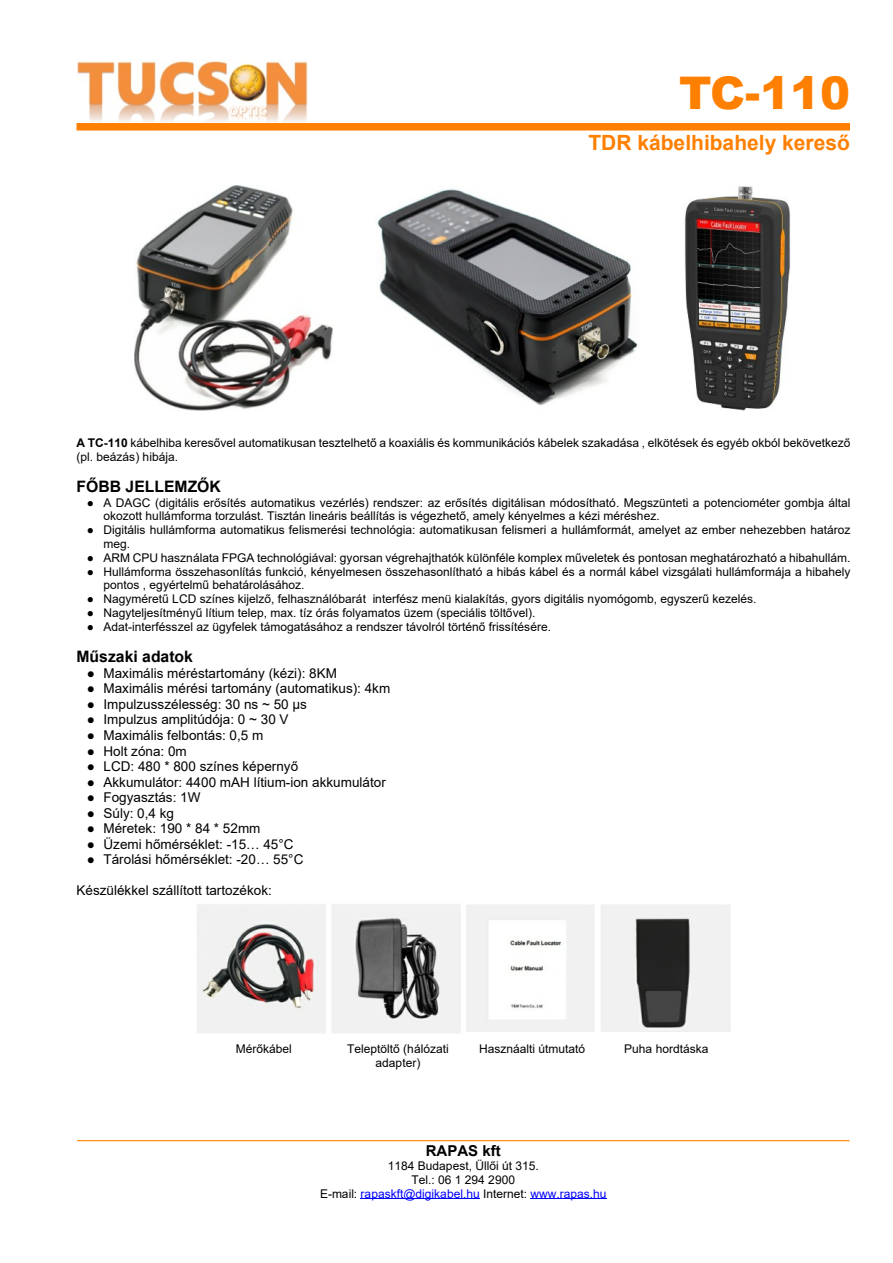
<style>
.page{position:relative;width:893px;height:1263px;background:#fff}
.page>*{position:absolute;margin:0;border:0;box-sizing:border-box;transform-origin:0 0}
.t1{font:900 45px "Arial";color:#ff8000}
.t2{font:700 21px "Arial";color:#ff8000}
.t3{font:700 15.75px "Arial";color:#000}
.t4{font:700 15px "Arial";color:#000}
.t5{font:13.5px "Arial";color:#000}
.t6{font:12px/13.8px "Arial";color:#000}
.s1{font-weight:700}
.s2{font-family:"Times New Roman"}
.s3{color:#00f}
</style>
<div class="page">
<img style="left:77px;top:61px;width:231px;height:61px">
<div style="left:77px;top:123px;width:773px;height:8px;background:#ff8000"></div>
<hr style="left:77px;top:1140px;width:772px;height:1px;background:#ff8000">
<hr style="left:361px;top:1198px;width:119px;height:1px;background:#00f">
<hr style="left:530px;top:1198px;width:77px;height:1px;background:#00f">
<img style="left:197px;top:904px;width:264px;height:129px">
<img style="left:466px;top:905px;width:264px;height:127px">
<img style="left:135px;top:186px;width:198px;height:224px">
<img style="left:685px;top:186px;width:106px;height:224px">
<img style="left:377px;top:189px;width:261px;height:217px">
<h1 class="t1" style="left:679px;top:77px;width:173px">TC-110</h1>
<h2 class="t2" style="left:588px;top:134px;width:263px">TDR kábelhibahely kereső</h2>
<p class="t6" style="left:77px;top:437px;width:775px"><span class="s1">A TC-110</span> kábelhiba keresővel automatikusan tesztelhető a koaxiális és kommunikációs kábelek szakadása , elkötések és egyéb okból bekövetkező (pl. beázás) hibája.</p>
<h3 class="t3" style="left:77px;top:480px;width:146px">FŐBB JELLEMZŐK</h3>
<p class="t6" style="left:104px;top:496px;width:748px;text-indent:-17px"><span class="s2">●</span> A DAGC (digitális erősítés automatikus vezérlés) rendszer: az erősítés digitálisan módosítható. Megszünteti a potenciométer gombja által okozott hullámforma torzulást. Tisztán lineáris beállítás is végezhető, amely kényelmes a kézi méréshez.</p>
<p class="t6" style="left:104px;top:524px;width:748px;text-indent:-17px"><span class="s2">●</span> Digitális hullámforma automatikus felismerési technológia: automatikusan felismeri a hullámformát, amelyet az ember nehezebben határoz meg.</p>
<p class="t6" style="left:87px;top:552px;width:765px"><span class="s2">●</span> ARM CPU használata FPGA technológiával: gyorsan végrehajthatók különféle komplex műveletek és pontosan meghatározható a hibahullám.</p>
<p class="t6" style="left:104px;top:565px;width:748px;text-indent:-17px"><span class="s2">●</span> Hullámforma összehasonlítás funkció, kényelmesen összehasonlítható a hibás kábel és a normál kábel vizsgálati hullámformája a hibahely pontos , egyértelmű behatárolásához.</p>
<p class="t6" style="left:87px;top:593px;width:671px"><span class="s2">●</span> Nagyméretű LCD színes kijelző, felhasználóbarát interfész menü kialakítás, gyors digitális nyomógomb, egyszerű kezelés.</p>
<p class="t6" style="left:87px;top:607px;width:450px"><span class="s2">●</span> Nagyteljesítményű lítium telep, max. tíz órás folyamatos üzem (speciális töltővel).</p>
<p class="t6" style="left:87px;top:621px;width:466px"><span class="s2">●</span> Adat-interfésszel az ügyfelek támogatásához a rendszer távolról történő frissítésére.</p>
<h3 class="t3" style="left:77px;top:650px;width:118px">Műszaki adatok</h3>
<p class="t5" style="left:87px;top:668px;width:252px"><span class="s2">●</span> Maximális méréstartomány (kézi): 8KM</p>
<p class="t5" style="left:87px;top:683px;width:305px"><span class="s2">●</span> Maximális mérési tartomány (automatikus): 4km</p>
<p class="t5" style="left:87px;top:699px;width:222px"><span class="s2">●</span> Impulzusszélesség: 30 ns ~ 50 µs</p>
<p class="t5" style="left:87px;top:714px;width:203px"><span class="s2">●</span> Impulzus amplitúdója: 0 ~ 30 V</p>
<p class="t5" style="left:87px;top:730px;width:178px"><span class="s2">●</span> Maximális felbontás: 0,5 m</p>
<p class="t5" style="left:87px;top:746px;width:102px"><span class="s2">●</span> Holt zóna: 0m</p>
<p class="t5" style="left:87px;top:761px;width:213px"><span class="s2">●</span> LCD: 480 * 800 színes képernyő</p>
<p class="t5" style="left:87px;top:777px;width:301px"><span class="s2">●</span> Akkumulátor: 4400 mAH lítium-ion akkumulátor</p>
<p class="t5" style="left:87px;top:792px;width:115px"><span class="s2">●</span> Fogyasztás: 1W</p>
<p class="t5" style="left:87px;top:808px;width:89px"><span class="s2">●</span> Súly: 0,4 kg</p>
<p class="t5" style="left:87px;top:823px;width:175px"><span class="s2">●</span> Méretek: 190 * 84 * 52mm</p>
<p class="t5" style="left:87px;top:839px;width:208px"><span class="s2">●</span> Üzemi hőmérséklet: -15… 45°C</p>
<p class="t5" style="left:87px;top:854px;width:218px"><span class="s2">●</span> Tárolási hőmérséklet: -20… 55°C</p>
<p class="t5" style="left:77px;top:885px;width:197px">Készülékkel szállított tartozékok:</p>
<p class="t6" style="left:236px;top:1043px;width:58px">Mérőkábel</p>
<p class="t6" style="left:347px;top:1043px;width:103px;text-align:center">Teleptöltő (hálózati adapter)</p>
<p class="t6" style="left:479px;top:1043px;width:108px">Hasznáalti útmutató</p>
<p class="t6" style="left:624px;top:1043px;width:86px">Puha hordtáska</p>
<p class="t4" style="left:426px;top:1145px;width:77px">RAPAS kft</p>
<p class="t6" style="left:320px;top:1160px;width:288px;text-align:center">1184 Budapest, Üllői út 315.<br>Tel.: 06 1 294 2900<br>E-mail: <span class="s3">rapaskft@digikabel.hu</span> Internet: <span class="s3">www.rapas.hu</span></p>
</div>
